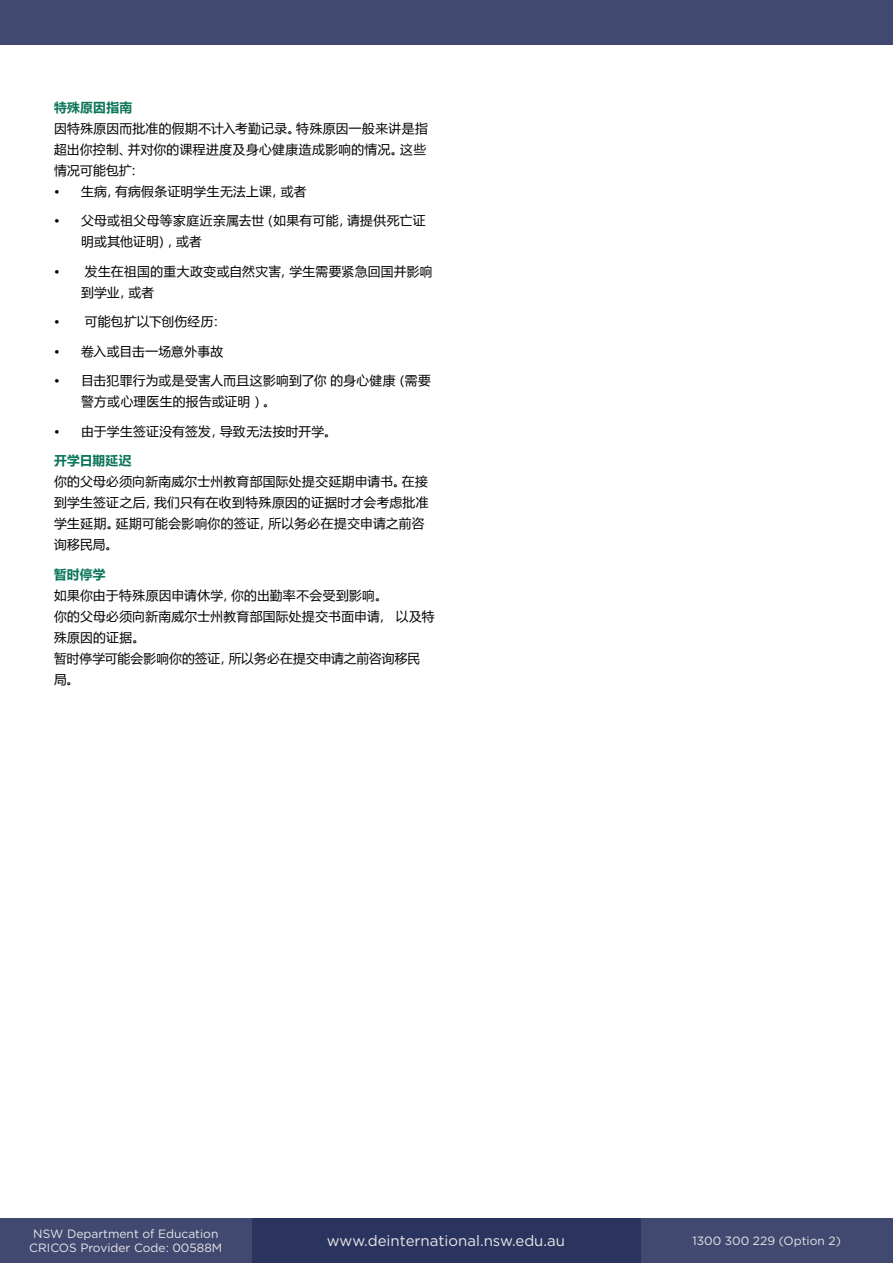
<style>
.page{position:relative;width:893px;height:1263px;background:#fff}
.page>*{position:absolute;margin:0;border:0;box-sizing:border-box;transform-origin:0 0}
.t1{font:15px "Gotham";color:#e6e7e9}
.Body{font:12.75px/21px "Microsoft Ya Hei";letter-spacing:.025em;color:#000001}
.Body-2{font:12.75px/21px "Microsoft Ya Hei";color:#000001}
.Body-3{font:700 12.75px "Microsoft Ya Hei";letter-spacing:.025em;color:#0b755a}
.t2{font:12px "Gotham";color:#e6e7e9}
</style>
<div class="page">
<div style="left:0;top:1218px;width:252px;height:45px;background:#424970"></div>
<div style="left:640px;top:1218px;width:253px;height:45px;background:#424970"></div>
<div style="left:0;top:0;width:893px;height:45px;background:#424970"></div>
<div style="left:252px;top:1218px;width:388px;height:45px;background:#2b345e"></div>
<p class="Body-3" style="left:54px;top:98px;width:80px">特殊原因指南</p>
<p class="Body" style="left:54px;top:117px;width:375px">因特殊原因而批准的假期不计入考勤记录。特殊原因一般来讲是指超出你控制、并对你的课程进度及身心健康造成影响的情况。这些情况可能包扩：</p>
<p class="Body" style="left:54px;top:180px;width:254px">• 生病，有病假条证明学生无法上课，或者</p>
<p class="Body" style="left:81px;top:210px;width:346px;text-indent:-27px">• 父母或祖父母等家庭近亲属去世（如果有可能，请提供死亡证明或其他证明），或者</p>
<p class="Body" style="left:81px;top:260px;width:353px;text-indent:-27px">• 发生在祖国的重大政变或自然灾害，学生需要紧急回国并影响到学业，或者</p>
<p class="Body" style="left:54px;top:311px;width:173px">• 可能包扩以下创伤经历：</p>
<p class="Body" style="left:54px;top:340px;width:171px">• 卷入或目击一场意外事故</p>
<p class="Body" style="left:81px;top:370px;width:351px;text-indent:-27px">• 目击犯罪行为或是受害人而且这影响到了你 的身心健康（需要警方或心理医生的报告或证明 ）。</p>
<p class="Body" style="left:54px;top:420px;width:284px">• 由于学生签证没有签发，导致无法按时开学。</p>
<p class="Body-3" style="left:54px;top:452px;width:79px">开学日期延迟</p>
<p class="Body" style="left:54px;top:471px;width:376px">你的父母必须向新南威尔士州教育部国际处提交延期申请书。在接到学生签证之后，我们只有在收到特殊原因的证据时才会考虑批准学生延期。延期可能会影响你的签证，所以务必在提交申请之前咨询移民局。</p>
<p class="Body-3" style="left:54px;top:565px;width:53px">暂时停学</p>
<p class="Body" style="left:54px;top:584px;width:335px">如果你由于特殊原因申请休学，你的出勤率不会受到影响。</p>
<p class="Body" style="left:54px;top:605px;width:382px">你的父母必须向新南威尔士州教育部国际处提交书面申请， 以及特殊原因的证据。</p>
<p class="Body-2" style="left:54px;top:647px;width:367px">暂时停学可能会影响你的签证，所以务必在提交申请之前咨询移民局。</p>
<p class="t2" style="left:33px;top:1226px;width:187px">NSW Department of Education</p>
<p class="t2" style="left:29px;top:1239px;width:195px">CRICOS Provider Code: 00588M</p>
<p class="t1" style="left:327px;top:1231px;width:240px">www.deinternational.nsw.edu.au</p>
<p class="t2" style="left:692px;top:1233px;width:150px">1300 300 229 (Option 2)</p>
</div>
